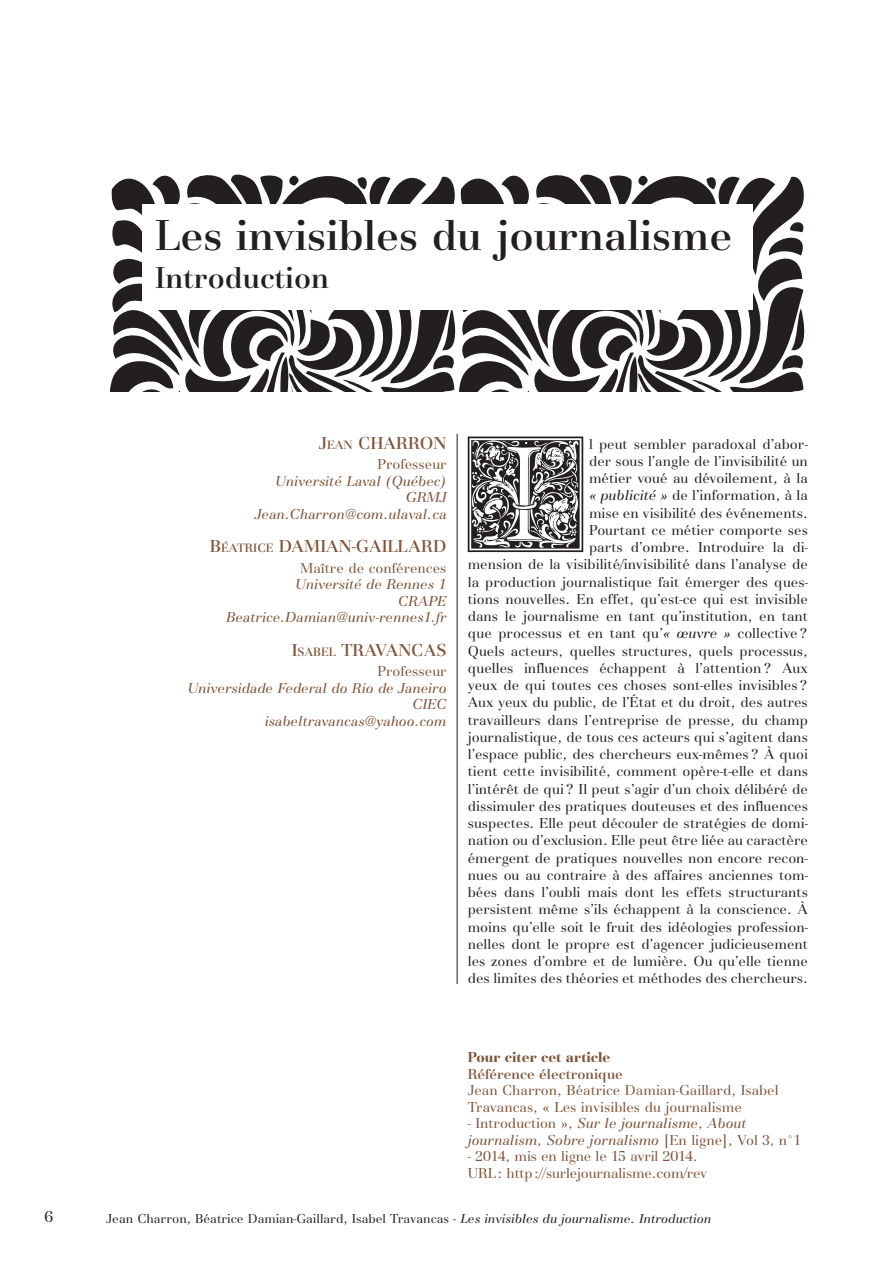
<style>
.page{position:relative;width:893px;height:1263px;background:#fff}
.page>*{position:absolute;margin:0;border:0;box-sizing:border-box;transform-origin:0 0}
.t1{font:144.3px "Goudy Initialen";color:#231f20}
.t2{font:500 45px "Basilia T";color:#231f20}
.t3{font:500 31.5px "Basilia T";color:#231f20}
.t4{font:500 18px "Basilia T";color:#7e5439}
.t5{font:16.5px "Basilia T";color:#231f20}
.t6{font:15px/17.2px "Basilia T";color:#231f20;text-align:right}
.t7{font:italic 15px/16.5px "Basilia T";color:#7e5439;text-align:right}
.t8{font:15px/16.5px "Basilia T";color:#7e5439}
.t9{font:500 15px "Basilia T";color:#7e5439}
.t10{font:700 15px "Basilia T";color:#7e5439}
.t11{font:13.5px "Basilia T";color:#231f20}
.s1{font-size:12.6px}
.s2{font-style:italic}
.s3{font-style:normal}
</style>
<div class="page">
<svg style="left:110px;top:174px;width:695px;height:217px"></svg>
<hr style="left:457px;top:434px;width:1px;height:550px;background:#231f20">
<div style="left:142px;top:204px;width:611px;height:106px;background:#fff"></div>
<h2 class="t2" style="left:155px;top:210px;width:579px">Les invisibles du journalisme</h2>
<h3 class="t3" style="left:155px;top:259px;width:175px">Introduction</h3>
<p class="t5" style="left:44px;top:1207px;width:10px">6</p>
<p class="t4" style="left:319px;top:432px;width:128px">J<span class="s1">EAN</span> CHARRON</p>
<p class="t8" style="left:377px;top:456px;width:71px">Professeur</p>
<p class="t7" style="left:255px;top:473px;width:193px">Université Laval (Québec)<br>GRMJ<br>Jean.Charron@com.ulaval.ca</p>
<p class="t4" style="left:210px;top:536px;width:238px">B<span class="s1">ÉATRICE</span> DAMIAN-GAILLARD</p>
<p class="t8" style="left:300px;top:560px;width:148px">Maître de conférences</p>
<p class="t7" style="left:226px;top:577px;width:222px">Université de Rennes 1<br>CRAPE<br>Beatrice.Damian@univ-rennes1.fr</p>
<p class="t4" style="left:292px;top:639px;width:144px">I<span class="s1">SABEL</span> TRAVANCAS</p>
<p class="t8" style="left:377px;top:663px;width:71px">Professeur</p>
<p class="t7" style="left:188px;top:680px;width:260px">Universidade Federal do Rio de Janeiro<br>CIEC<br>isabeltravancas@yahoo.com</p>
<h1 class="t1" style="left:468px;top:418px;width:123px">I</h1>
<p class="t6" style="left:468px;top:435px;width:342px">l peut sembler paradoxal d’abor-<br>der sous l’angle de l’invisibilité un<br>métier voué au dévoilement, à la<br><span class="s2">« publicité »</span> de l’information, à la<br>mise en visibilité des événements.<br>Pourtant ce métier comporte ses<br>parts d’ombre. Introduire la di-<br>mension de la visibilité/invisibilité dans l’analyse de la production journalistique fait émerger des ques&shy;tions nouvelles. En effet, qu’est-ce qui est invisible dans le journalisme en tant qu’institution, en tant que processus et en tant qu’<span class="s2">« œuvre »</span> collective?<br>Quels acteurs, quelles structures, quels processus, quelles influences échappent à l’attention? Aux yeux de qui toutes ces choses sont-elles invisibles?<br>Aux yeux du public, de l’État et du droit, des autres travailleurs dans l’entreprise de presse, du champ journalistique, de tous ces acteurs qui s’agitent dans l’espace public, des chercheurs eux-mêmes? À quoi tient cette invisibilité, comment opère-t-elle et dans l’intérêt de qui? Il peut s’agir d’un choix délibéré de dissimuler des pratiques douteuses et des influences suspectes. Elle peut découler de stratégies de domi&shy;nation ou d’exclusion. Elle peut être liée au caractère émergent de pratiques nouvelles non encore recon&shy;nues ou au contraire à des affaires anciennes tom&shy;bées dans l’oubli mais dont les effets structurants persistent même s’ils échappent à la conscience. À moins qu’elle soit le fruit des idéologies profession&shy;nelles dont le propre est d’agencer judicieusement les zones d’ombre et de lumière. Ou qu’elle tienne des limites des théories et méthodes des chercheurs.</p>
<p class="t10" style="left:468px;top:1049px;width:144px">Pour citer cet article</p>
<p class="t9" style="left:468px;top:1065px;width:157px">Référence électronique</p>
<p class="t8" style="left:468px;top:1082px;width:312px">Jean Charron, Béatrice Damian-Gaillard, Isabel<br>Travancas, « Les invisibles du journalisme</p>
<p class="t7" style="left:468px;top:1116px;width:335px;text-align:left"><span class="s3">- Introduction »,</span> Sur le journalisme, About journalism, Sobre jornalismo <span class="s3">[En ligne], Vol 3, n°1</span></p>
<p class="t8" style="left:468px;top:1148px;width:241px">- 2014, mis en ligne le 15 avril 2014.<br>URL: http://surlejournalisme.com/rev</p>
<p class="t11" style="left:106px;top:1210px;width:607px">Jean Charron, Béatrice Damian-Gaillard, Isabel Travancas <span class="s2">- Les invisibles du journalisme. Introduction</span></p>
</div>
